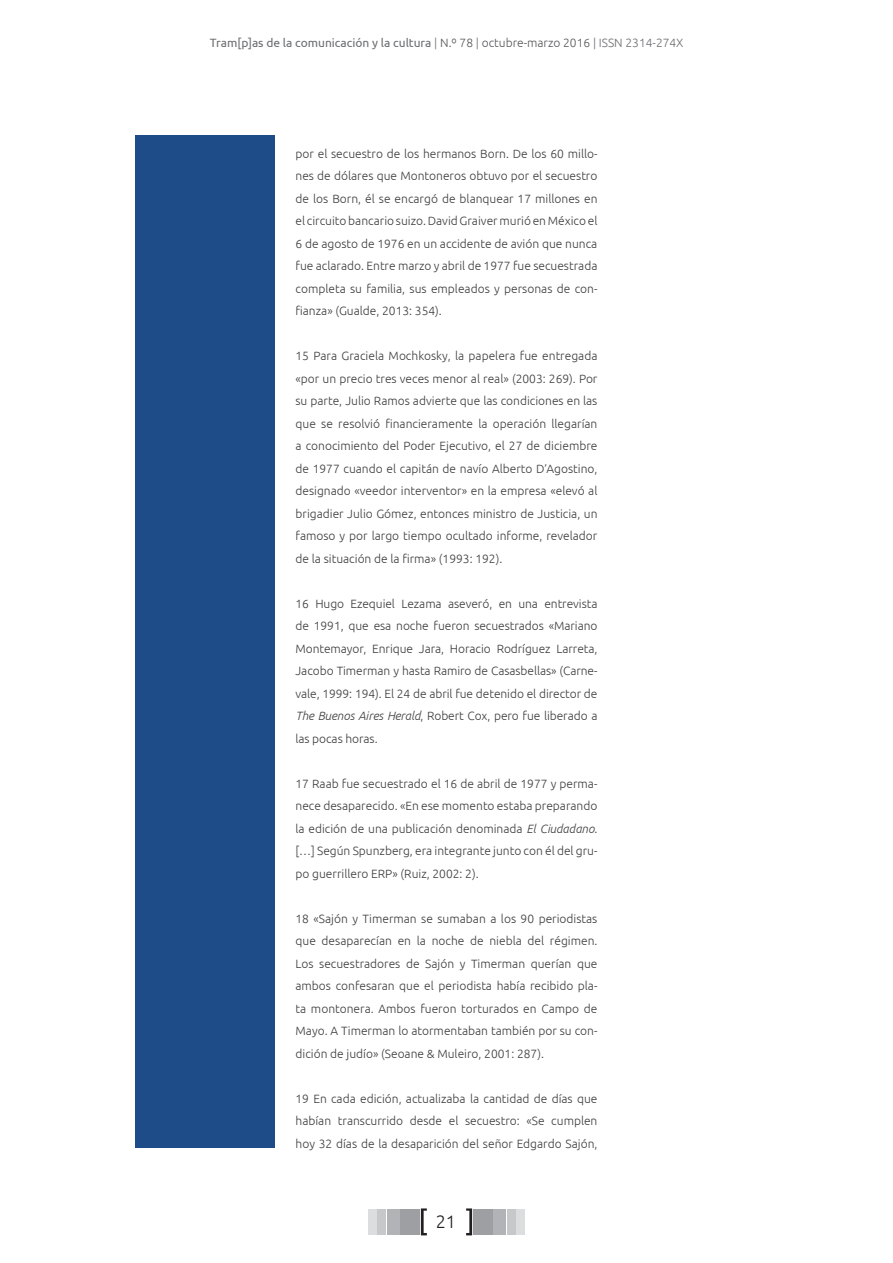
<style>
.page{position:relative;width:893px;height:1263px;background:#fff}
.page>*{position:absolute;margin:0;border:0;box-sizing:border-box;transform-origin:0 0}
.t1{font:300 18px "Ubuntu";color:#231f20}
.notas{font:300 12px/22.5px "Ubuntu";color:#3e3e3f;text-align:justify}
.t2{font:12px "Ubuntu";color:#6c6d70}
.s1{font-weight:300}
.s2{font-weight:300;color:#57585a}
.s3{font-style:italic}
</style>
<div class="page">
<div style="left:369px;top:1209px;width:8px;height:25px;background:#dcdddf"></div>
<div style="left:516px;top:1209px;width:8px;height:25px;background:#dcdddf"></div>
<div style="left:378px;top:1209px;width:8px;height:25px;background:#c7c8ca"></div>
<div style="left:507px;top:1209px;width:8px;height:25px;background:#c7c8ca"></div>
<div style="left:387px;top:1209px;width:13px;height:25px;background:#b2b3b7"></div>
<div style="left:493px;top:1209px;width:13px;height:25px;background:#b2b3b7"></div>
<div style="left:400px;top:1209px;width:20px;height:25px;background:#9d9fa2"></div>
<div style="left:473px;top:1209px;width:20px;height:25px;background:#9d9fa2"></div>
<svg style="left:421px;top:1208px;width:6px;height:27px"></svg>
<svg style="left:466px;top:1208px;width:6px;height:27px"></svg>
<div style="left:135px;top:135px;width:140px;height:1012px;background:#1e4c88"></div>
<p class="t2" style="left:210px;top:36px;width:475px">Tram[p]as de la comunicación y la cultura <span class="s1">|</span> <span class="s2">N.º 78</span> <span class="s1">|</span> <span class="s2">octubre-marzo 2016</span> <span class="s1">| ISSN 2314-274X</span></p>
<p class="notas" style="left:296px;top:142px;width:303px">por el secuestro de los hermanos Born. De los 60 millo&shy;nes de dólares que Montoneros obtuvo por el secuestro de los Born, él se encargó de blanquear 17 millones en el circuito bancario suizo. David Graiver murió en México el 6 de agosto de 1976 en un accidente de avión que nunca fue aclarado. Entre marzo y abril de 1977 fue secuestrada completa su familia, sus empleados y personas de con&shy;fianza» (Gualde, 2013: 354).</p>
<p class="notas" style="left:296px;top:344px;width:303px">15 Para Graciela Mochkosky, la papelera fue entregada «por un precio tres veces menor al real» (2003: 269). Por su parte, Julio Ramos advierte que las condiciones en las que se resolvió financieramente la operación llegarían a conocimiento del Poder Ejecutivo, el 27 de diciembre de 1977 cuando el capitán de navío Alberto D’Agostino, designado «veedor interventor» en la empresa «elevó al brigadier Julio Gómez, entonces ministro de Justicia, un famoso y por largo tiempo ocultado informe, revelador de la situación de la firma» (1993: 192).</p>
<p class="notas" style="left:295px;top:592px;width:303px">16 Hugo Ezequiel Lezama aseveró, en una entrevista de 1991, que esa noche fueron secuestrados «Mariano Montemayor, Enrique Jara, Horacio Rodríguez Larreta, Jacobo Timerman y hasta Ramiro de Casasbellas» (Carne&shy;vale, 1999: 194). El 24 de abril fue detenido el director de <span class="s3">The Buenos Aires Herald</span>, Robert Cox, pero fue liberado a las pocas horas.</p>
<p class="notas" style="left:295px;top:772px;width:303px">17 Raab fue secuestrado el 16 de abril de 1977 y perma&shy;nece desaparecido. «En ese momento estaba preparando la edición de una publicación denominada <span class="s3">El Ciudadano</span>. […] Según Spunzberg, era integrante junto con él del gru&shy;po guerrillero ERP» (Ruiz, 2002: 2).</p>
<p class="notas" style="left:295px;top:907px;width:303px">18 «Sajón y Timerman se sumaban a los 90 periodistas que desaparecían en la noche de niebla del régimen.<br>Los secuestradores de Sajón y Timerman querían que ambos confesaran que el periodista había recibido pla&shy;ta montonera. Ambos fueron torturados en Campo de Mayo. A Timerman lo atormentaban también por su con&shy;dición de judío» (Seoane &amp; Muleiro, 2001: 287).</p>
<p class="notas" style="left:295px;top:1087px;width:303px">19 En cada edición, actualizaba la cantidad de días que habían transcurrido desde el secuestro: «Se cumplen hoy 32 días de la desaparición del señor Edgardo Sajón,</p>
<h1 class="t1" style="left:436px;top:1211px;width:22px">21</h1>
</div>
